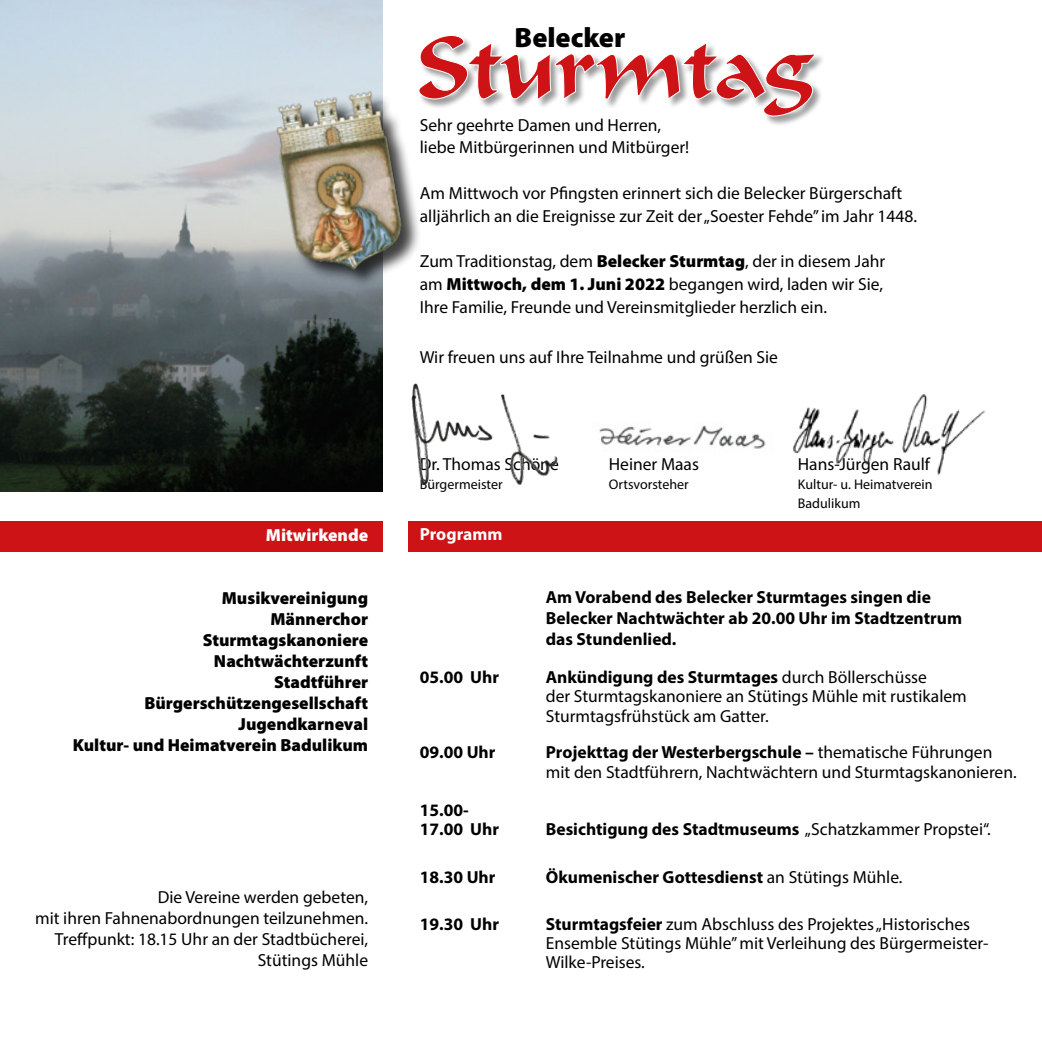
<style>
.page{position:relative;width:1042px;height:1042px;background:#fff}
.page>*{position:absolute;margin:0;border:0;box-sizing:border-box;transform-origin:0 0}
.t1{font:900 28px "Myriad Pro";color:#000}
.t2{font:17.5px/19.2px "Myriad Pro";color:#000}
.t3{font:700 17.5px/21px "Myriad Pro";color:#000}
.t4{font:900 17.5px/21px "Myriad Pro";color:#000;text-align:right}
.t5{font:900 17.5px "Myriad Pro";color:#fff}
.t6{font:700 17.5px "Myriad Pro";color:#fff}
.t7{font:14px/19.2px "Myriad Pro";color:#000}
.s1{font-weight:900}
.s2{font-weight:700}
.s3{font-weight:400}
</style>
<div class="page">
<img style="left:599px;top:425px;width:151px;height:23px">
<img style="left:0;top:0;width:382px;height:491px">
<div style="left:0;top:521px;width:382px;height:30px;background:#cd1316"></div>
<div style="left:409px;top:521px;width:633px;height:30px;background:#cd1316"></div>
<div style="left:277px;top:92px;width:145px;height:197px;background:#000;opacity:.75"></div>
<img style="left:270px;top:88px;width:144px;height:195px">
<img style="left:750px;top:394px;width:236px;height:81px">
<div style="left:418px;top:35px;width:584px;height:92px;background:#fff"></div>
<svg style="left:419px;top:35px;width:404px;height:82px"></svg>
<img style="left:411px;top:383px;width:147px;height:103px">
<p class="t5" style="left:266px;top:523px;width:104px">Mitwirkende</p>
<p class="t4" style="left:73px;top:587px;width:297px">Musikvereinigung<br>Männerchor<br>Sturmtagskanoniere<br>Nachtwächterzunft<br>Stadtführer<br>Bürgerschützengesellschaft<br>Jugendkarneval<br>Kultur- und Heimatverein Badulikum</p>
<p class="t2" style="left:35px;top:886px;width:334px;line-height:21px;text-align:right">Die Vereine werden gebeten,<br>mit ihren Fahnenabordnungen teilzunehmen.<br>Treffpunkt: 18.15 Uhr an der Stadtbücherei, Stütings Mühle</p>
<h1 class="t1" style="left:514px;top:18px;width:112px">Belecker</h1>
<p class="t2" style="left:420px;top:113px;width:271px;line-height:22.8px">Sehr geehrte Damen und Herren, liebe Mitbürgerinnen und Mitbürger!</p>
<p class="t2" style="left:420px;top:181px;width:499px;line-height:22.8px">Am Mittwoch vor Pfingsten erinnert sich die Belecker Bürgerschaft alljährlich an die Ereignisse zur Zeit der „Soester Fehde” im Jahr 1448.</p>
<p class="t2" style="left:420px;top:250px;width:467px;line-height:22.8px">Zum Traditionstag, dem <span class="s1">Belecker Sturmtag</span>, der in diesem Jahr am <span class="s1">Mittwoch, dem 1. Juni 2022</span> begangen wird, laden wir Sie,<br>Ihre Familie, Freunde und Vereinsmitglieder herzlich ein.</p>
<p class="t2" style="left:420px;top:348px;width:360px">Wir freuen uns auf Ihre Teilnahme und grüßen Sie</p>
<p class="t2" style="left:420px;top:454px;width:141px">Dr. Thomas Schöne</p>
<p class="t2" style="left:609px;top:454px;width:92px">Heiner Maas</p>
<p class="t2" style="left:798px;top:454px;width:134px">Hans-Jürgen Raulf</p>
<p class="t7" style="left:420px;top:474px;width:84px">Bürgermeister</p>
<p class="t7" style="left:609px;top:474px;width:82px">Ortsvorsteher</p>
<p class="t7" style="left:798px;top:474px;width:136px">Kultur- u. Heimatverein<br>Badulikum</p>
<p class="t6" style="left:420px;top:522px;width:84px">Programm</p>
<p class="t3" style="left:546px;top:586px;width:418px">Am Vorabend des Belecker Sturmtages singen die<br>Belecker Nachtwächter ab 20.00 Uhr im Stadtzentrum das Stundenlied.</p>
<p class="t3" style="left:420px;top:666px;width:81px">05.00 Uhr</p>
<p class="t2" style="left:546px;top:667px;width:423px"><span class="s2">Ankündigung des Sturmtages</span> durch Böllerschüsse<br>der Sturmtagskanoniere an Stütings Mühle mit rustikalem<br>Sturmtagsfrühstück am Gatter.</p>
<p class="t3" style="left:420px;top:741px;width:77px">09.00 Uhr</p>
<p class="t2" style="left:546px;top:742px;width:472px"><span class="s2">Projekttag der Westerbergschule –</span> thematische Führungen mit den Stadtführern, Nachtwächtern und Sturmtagskanonieren.</p>
<p class="t3" style="left:420px;top:800px;width:81px;line-height:19.2px">15.00-<br>17.00 Uhr</p>
<p class="t3" style="left:546px;top:818px;width:446px">Besichtigung des Stadtmuseums <span class="s3">„Schatzkammer Propstei“.</span></p>
<p class="t3" style="left:420px;top:866px;width:77px">18.30 Uhr</p>
<p class="t3" style="left:546px;top:866px;width:358px">Ökumenischer Gottesdienst <span class="s3">an Stütings Mühle.</span></p>
<p class="t3" style="left:420px;top:913px;width:81px">19.30 Uhr</p>
<p class="t2" style="left:546px;top:914px;width:444px"><span class="s2">Sturmtagsfeier</span> zum Abschluss des Projektes „Historisches<br>Ensemble Stütings Mühle” mit Verleihung des Bürgermeister-<br>Wilke-Preises.</p>
</div>
